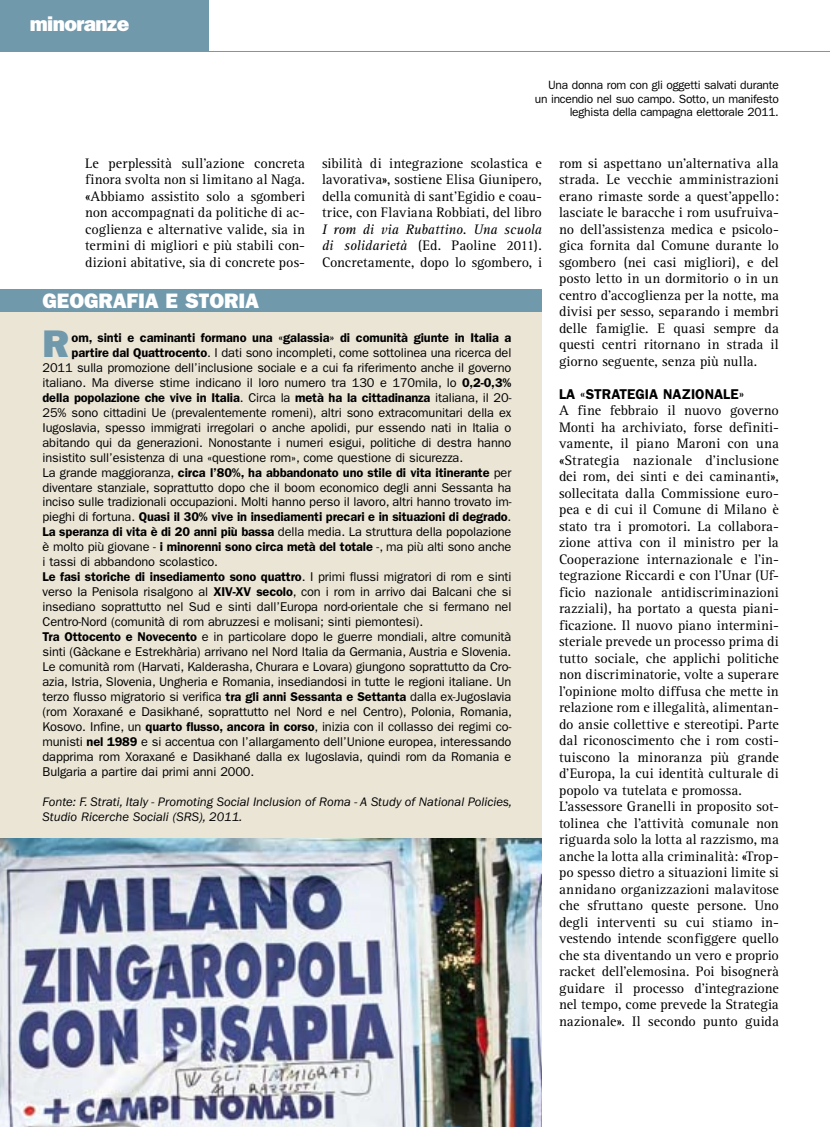
<style>
.page{position:relative;width:830px;height:1127px;background:#fff}
.page>*{position:absolute;margin:0;border:0;box-sizing:border-box;transform-origin:0 0}
.t1{font:38.7px "ITC Franklin Gothic Std Hvy";color:#7199ac}
.t2{font:21px "ITC Franklin Gothic Std Hvy";letter-spacing:-.03em;color:#fff}
.t3{font:14.25px/16.5px "Rotis Serif";color:#000;text-align:justify}
.t4{font:600 14.25px "ITC Franklin Gothic Std";color:#000}
.t5{font:12.75px "ITC Franklin Gothic Std";letter-spacing:-.01em;color:#000}
.t6{font:600 12.75px "ITC Franklin Gothic Std";letter-spacing:-.01em;color:#000}
.t7{font:italic 12.75px/15px "ITC Franklin Gothic Std";color:#000}
.t8{font:12px/13.5px "ITC Franklin Gothic Std";letter-spacing:-.02em;color:#000;text-align:right}
.s1{font-style:italic}
.s2{font-weight:600}
.s3{font-weight:400}
</style>
<div class="page">
<hr style="left:0;top:51px;width:829px;height:1px;background:#7199ac">
<div style="left:0;top:300px;width:541px;height:542px;background:#ebe5d6"></div>
<div style="left:0;top:289px;width:541px;height:23px;background:#7199ac"></div>
<img style="left:0;top:839px;width:541px;height:288px">
<div style="left:0;top:0;width:208px;height:51px;background:#7199ac"></div>
<h2 class="t2" style="left:30px;top:12px;width:101px">MINORANZE</h2>
<p class="t8" style="left:534px;top:78px;width:245px">Una donna rom con gli oggetti salvati durante un incendio nel suo campo. Sotto, un manifesto leghista della campagna elettorale 2011.</p>
<p class="t3" style="left:85px;top:155px;width:221px">Le perplessità sull’azione concreta finora svolta non si limitano al Naga. «Abbiamo assistito solo a sgomberi non accompagnati da politiche di ac&shy;coglienza e alternative valide, sia in termini di migliori e più stabili con&shy;dizioni abitative, sia di concrete pos-</p>
<p class="t3" style="left:322px;top:155px;width:221px">sibilità di integrazione scolastica e lavorativa», sostiene Elisa Giunipero, della comunità di sant’Egidio e coau&shy;trice, con Flaviana Robbiati, del libro</p>
<p class="t3" style="left:322px;top:221px;width:221px"><span class="s1">I rom di via Rubattino. Una scuola di solidarietà</span> (Ed. Paoline 2011).<br>Concretamente, dopo lo sgombero, i</p>
<h2 class="t2" style="left:43px;top:289px;width:28px">GEOGRAFIA</h2>
<h2 class="t2" style="left:165px;top:289px;width:33px">E STORIA</h2>
<h1 class="t1" style="left:43px;top:320px;width:28px">R</h1>
<p class="t6" style="left:72px;top:330px;width:441px">om, sinti e caminanti formano una «galassia» di comunità giunte in Italia a</p>
<p class="t5" style="left:72px;top:345px;width:441px"><span class="s2">partire dal Quattrocento</span>. I dati sono incompleti, come sottolinea una ricerca del</p>
<p class="t5" style="left:43px;top:360px;width:470px">2011 sulla promozione dell’inclusione sociale e a cui fa riferimento anche il governo</p>
<p class="t5" style="left:43px;top:375px;width:470px">italiano. Ma diverse stime indicano il loro numero tra 130 e 170mila, lo <span class="s2">0,2-0,3%</span></p>
<p class="t6" style="left:43px;top:390px;width:470px">della popolazione che vive in Italia<span class="s3">. Circa la</span> metà ha la cittadinanza <span class="s3">italiana, il 20-</span></p>
<p class="t5" style="left:43px;top:405px;width:470px">25% sono cittadini Ue (prevalentemente romeni), altri sono extracomunitari della ex</p>
<p class="t5" style="left:43px;top:420px;width:470px">Iugoslavia, spesso immigrati irregolari o anche apolidi, pur essendo nati in Italia o</p>
<p class="t5" style="left:43px;top:435px;width:470px">abitando qui da generazioni. Nonostante i numeri esigui, politiche di destra hanno</p>
<p class="t5" style="left:43px;top:450px;width:422px">insistito sull’esistenza di una «questione rom», come questione di sicurezza.</p>
<p class="t6" style="left:43px;top:464px;width:470px"><span class="s3">La grande maggioranza,</span> circa l’80%, ha abbandonato uno stile di vita itinerante <span class="s3">per</span></p>
<p class="t5" style="left:43px;top:480px;width:470px">diventare stanziale, soprattutto dopo che il boom economico degli anni Sessanta ha</p>
<p class="t5" style="left:43px;top:495px;width:470px">inciso sulle tradizionali occupazioni. Molti hanno perso il lavoro, altri hanno trovato im-</p>
<p class="t6" style="left:43px;top:509px;width:470px"><span class="s3">pieghi di fortuna.</span> Quasi il 30% vive in insediamenti precari e in situazioni di degrado<span class="s3">.</span></p>
<p class="t5" style="left:43px;top:525px;width:470px"><span class="s2">La speranza di vita è di 20 anni più bassa</span> della media. La struttura della popolazione</p>
<p class="t5" style="left:43px;top:540px;width:470px">è molto più giovane - <span class="s2">i minorenni sono circa metà del totale</span> -, ma più alti sono anche</p>
<p class="t5" style="left:43px;top:555px;width:177px">i tassi di abbandono scolastico.</p>
<p class="t6" style="left:43px;top:569px;width:470px">Le fasi storiche di insediamento sono quattro<span class="s3">. I primi flussi migratori di rom e sinti</span></p>
<p class="t5" style="left:43px;top:585px;width:470px">verso la Penisola risalgono al <span class="s2">XIV-XV secolo</span>, con i rom in arrivo dai Balcani che si</p>
<p class="t5" style="left:43px;top:600px;width:470px">insediano soprattutto nel Sud e sinti dall’Europa nord-orientale che si fermano nel</p>
<p class="t5" style="left:43px;top:615px;width:382px">Centro-Nord (comunità di rom abruzzesi e molisani; sinti piemontesi).</p>
<p class="t5" style="left:43px;top:630px;width:470px"><span class="s2">Tra Ottocento e Novecento</span> e in particolare dopo le guerre mondiali, altre comunità</p>
<p class="t5" style="left:43px;top:645px;width:470px">sinti (Gàckane e Estrekhària) arrivano nel Nord Italia da Germania, Austria e Slovenia.</p>
<p class="t5" style="left:43px;top:660px;width:470px">Le comunità rom (Harvati, Kalderasha, Churara e Lovara) giungono soprattutto da Cro-</p>
<p class="t5" style="left:43px;top:675px;width:470px">azia, Istria, Slovenia, Ungheria e Romania, insediandosi in tutte le regioni italiane. Un</p>
<p class="t5" style="left:43px;top:690px;width:470px">terzo flusso migratorio si verifica <span class="s2">tra gli anni Sessanta e Settanta</span> dalla ex-Jugoslavia</p>
<p class="t5" style="left:43px;top:705px;width:471px">(rom Xoraxané e Dasikhané, soprattutto nel Nord e nel Centro), Polonia, Romania,</p>
<p class="t5" style="left:43px;top:720px;width:470px">Kosovo. Infine, un <span class="s2">quarto flusso, ancora in corso</span>, inizia con il collasso dei regimi co-</p>
<p class="t5" style="left:43px;top:735px;width:470px">munisti <span class="s2">nel 1989</span> e si accentua con l’allargamento dell’Unione europea, interessando</p>
<p class="t5" style="left:43px;top:750px;width:470px">dapprima rom Xoraxané e Dasikhané dalla ex Iugoslavia, quindi rom da Romania e</p>
<p class="t5" style="left:43px;top:765px;width:213px">Bulgaria a partire dai primi anni 2000.</p>
<p class="t7" style="left:43px;top:795px;width:471px">Fonte: F. Strati, Italy - Promoting Social Inclusion of Roma - A Study of National Policies,<br>Studio Ricerche Sociali (SRS), 2011.</p>
<p class="t3" style="left:558px;top:155px;width:221px">rom si aspettano un’alternativa alla strada. Le vecchie amministrazioni erano rimaste sorde a quest’appello: lasciate le baracche i rom usufruiva&shy;no dell’assistenza medica e psicolo&shy;gica fornita dal Comune durante lo sgombero (nei casi migliori), e del posto letto in un dormitorio o in un centro d’accoglienza per la notte, ma divisi per sesso, separando i membri delle famiglie. E quasi sempre da questi centri ritornano in strada il giorno seguente, senza più nulla.</p>
<p class="t4" style="left:558px;top:385px;width:187px">LA «STRATEGIA NAZIONALE»</p>
<p class="t3" style="left:558px;top:403px;width:221px;text-align:left">A fine febbraio il nuovo governo Monti ha archiviato, forse definiti&shy;vamente, il piano Maroni con una «Strategia nazionale d’inclusione dei rom, dei sinti e dei caminanti», sollecitata dalla Commissione euro&shy;pea e di cui il Comune di Milano è stato tra i promotori. La collabora&shy;zione attiva con il ministro per la Cooperazione internazionale e l’in&shy;tegrazione Riccardi e con l’Unar (Uf&shy;ficio nazionale antidiscriminazioni razziali), ha portato a questa piani&shy;ficazione. Il nuovo piano intermini&shy;steriale prevede un processo prima di tutto sociale, che applichi politiche non discriminatorie, volte a superare l’opinione molto diffusa che mette in relazione rom e illegalità, alimentan&shy;do ansie collettive e stereotipi. Parte dal riconoscimento che i rom costi&shy;tuiscono la minoranza più grande d’Europa, la cui identità culturale di popolo va tutelata e promossa.<br>L’assessore Granelli in proposito sot&shy;tolinea che l’attività comunale non riguarda solo la lotta al razzismo, ma anche la lotta alla criminalità: «Trop&shy;po spesso dietro a situazioni limite si annidano organizzazioni malavitose che sfruttano queste persone. Uno degli interventi su cui stiamo in&shy;vestendo intende sconfiggere quello che sta diventando un vero e proprio racket dell’elemosina. Poi bisognerà guidare il processo d’integrazione nel tempo, come prevede la Strategia nazionale». Il secondo punto guida</p>
</div>
